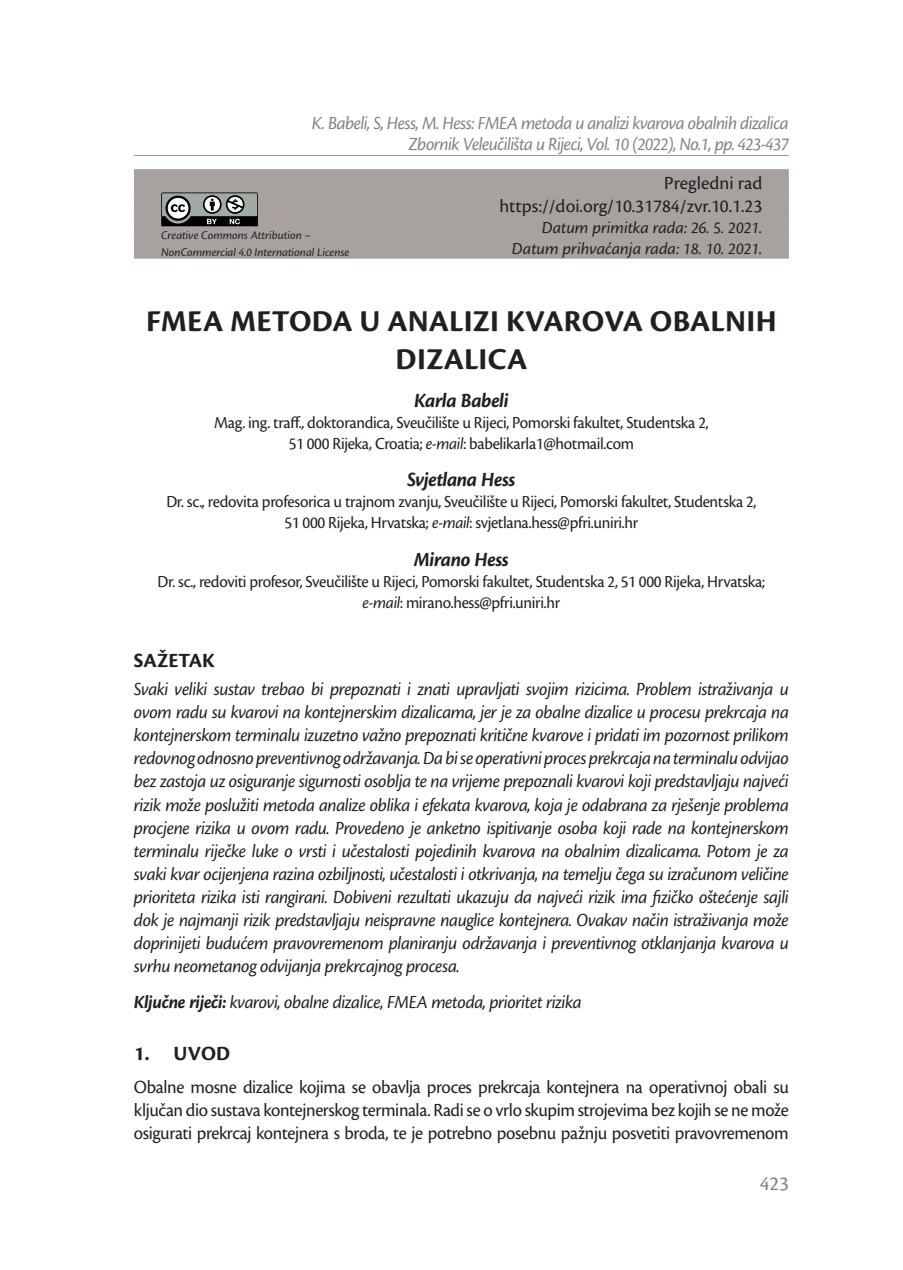
<style>
.page{position:relative;width:903px;height:1270px;background:#fff}
.page>*{position:absolute;margin:0;border:0;box-sizing:border-box;transform-origin:0 0}
.t1{font:700 31.5px/37.8px "Cronos Pro";letter-spacing:.01em;color:#231f20;text-align:center}
.t2{font:italic 700 21px "Cronos Pro";letter-spacing:-.025em;color:#231f20;scale:.96 1}
.t3{font:700 21px "Cronos Pro";color:#231f20}
.t4{font:21px "Cronos Pro";color:#808285}
.t5{font:italic 19.25px/23.1px "Cronos Pro";letter-spacing:-.025em;color:#231f20;text-align:justify;scale:.96 1}
.t6{font:19.25px/23.1px "Cronos Pro";letter-spacing:-.015em;color:#231f20;text-align:justify;scale:.96 1}
.t7{font:italic 19.25px/21px "Cronos Pro";letter-spacing:-.03em;color:#808285;text-align:right;scale:.96 1}
.t8{font:19.25px/23.1px "Cronos Pro";letter-spacing:-.015em;color:#231f20;text-align:right}
.t9{font:17.5px/21px "Cronos Pro";letter-spacing:-.02em;color:#231f20;text-align:center;scale:.96 1}
.t10{font:italic 17.5px/21px "Cronos Pro";color:#231f20;text-align:right}
.t11{font:italic 12.25px/16.8px "Cronos Pro";letter-spacing:-.005em;color:#231f20}
.s1{font-style:italic}
.s2{font-weight:700}
</style>
<div class="page">
<hr style="left:134px;top:155px;width:655px;height:1px;background:#939598">
<div style="left:134px;top:169px;width:655px;height:25px;background:#a7a2a0"></div>
<div style="left:134px;top:192px;width:655px;height:25px;background:#a7a2a0"></div>
<div style="left:134px;top:213px;width:655px;height:25px;background:#a7a2a0"></div>
<div style="left:134px;top:234px;width:655px;height:25px;background:#a7a2a0"></div>
<svg style="left:161px;top:192px;width:97px;height:34px"></svg>
<p class="t7" style="left:312px;top:113px;width:498px">K. Babeli, S, Hess, M. Hess: FMEA metoda u analizi kvarova obalnih dizalica<br>Zbornik Veleučilišta u Rijeci, Vol. 10 (2022), No.1, pp. 423-437</p>
<p class="t11" style="left:161px;top:227px;width:190px">Creative Commons Attribution –<br>NonCommercial 4.0 International License</p>
<p class="t8" style="left:499px;top:171px;width:264px">Pregledni rad https://doi.org/10.31784/zvr.10.1.23</p>
<p class="t10" style="left:512px;top:217px;width:252px">Datum primitka rada: 26. 5. 2021.<br>Datum prihvaćanja rada: 18. 10. 2021.</p>
<h1 class="t1" style="left:146px;top:303px;width:632px">FMEA METODA U ANALIZI KVAROVA OBALNIH<br>DIZALICA</h1>
<p class="t2" style="left:414px;top:388px;width:100px">Karla Babeli</p>
<p class="t9" style="left:214px;top:412px;width:517px">Mag. ing. traff., doktorandica, Sveučilište u Rijeci, Pomorski fakultet, Studentska 2,<br>51 000 Rijeka, Croatia; <span class="s1">e-mail</span>: babelikarla1@hotmail.com</p>
<p class="t2" style="left:407px;top:468px;width:115px">Svjetlana Hess</p>
<p class="t9" style="left:166px;top:492px;width:616px">Dr. sc., redovita profesorica u trajnom zvanju, Sveučilište u Rijeci, Pomorski fakultet, Studentska 2,<br>51 000 Rijeka, Hrvatska; <span class="s1">e-mail</span>: svjetlana.hess@pfri.uniri.hr</p>
<p class="t2" style="left:414px;top:547px;width:101px">Mirano Hess</p>
<p class="t9" style="left:158px;top:571px;width:634px">Dr. sc., redoviti profesor, Sveučilište u Rijeci, Pomorski fakultet, Studentska 2, 51 000 Rijeka, Hrvatska; <span class="s1">e-mail</span>: mirano.hess@pfri.uniri.hr</p>
<p class="t3" style="left:134px;top:648px;width:82px">SAŽETAK</p>
<p class="t5" style="left:134px;top:678px;width:684px">Svaki veliki sustav trebao bi prepoznati i znati upravljati svojim rizicima. Problem istraživanja u ovom radu su kvarovi na kontejnerskim dizalicama, jer je za obalne dizalice u procesu prekrcaja na kontejnerskom terminalu izuzetno važno prepoznati kritične kvarove i pridati im pozornost prilikom redovnog odnosno preventivnog održavanja. Da bi se operativni proces prekrcaja na terminalu odvijao bez zastoja uz osiguranje sigurnosti osoblja te na vrijeme prepoznali kvarovi koji predstavljaju najveći rizik može poslužiti metoda analize oblika i efekata kvarova, koja je odabrana za rješenje problema procjene rizika u ovom radu. Provedeno je anketno ispitivanje osoba koji rade na kontejnerskom terminalu riječke luke o vrsti i učestalosti pojedinih kvarova na obalnim dizalicama. Potom je za svaki kvar ocijenjena razina ozbiljnosti, učestalosti i otkrivanja, na temelju čega su izračunom veličine prioriteta rizika isti rangirani. Dobiveni rezultati ukazuju da najveći rizik ima fizičko oštećenje sajli dok je najmanji rizik predstavljaju neispravne nauglice kontejnera. Ovakav način istraživanja može doprinijeti budućem pravovremenom planiranju održavanja i preventivnog otklanjanja kvarova u svrhu neometanog odvijanja prekrcajnog procesa.</p>
<p class="t5" style="left:134px;top:990px;width:468px"><span class="s2">Ključne riječi:</span> kvarovi, obalne dizalice, FMEA metoda, prioritet rizika</p>
<p class="t3" style="left:134px;top:1042px;width:98px">1. UVOD</p>
<p class="t6" style="left:134px;top:1076px;width:684px">Obalne mosne dizalice kojima se obavlja proces prekrcaja kontejnera na operativnoj obali su ključan dio sustava kontejnerskog terminala. Radi se o vrlo skupim strojevima bez kojih se ne može osigurati prekrcaj kontejnera s broda, te je potrebno posebnu pažnju posvetiti pravovremenom</p>
<p class="t4" style="left:760px;top:1171px;width:31px">423</p>
</div>
